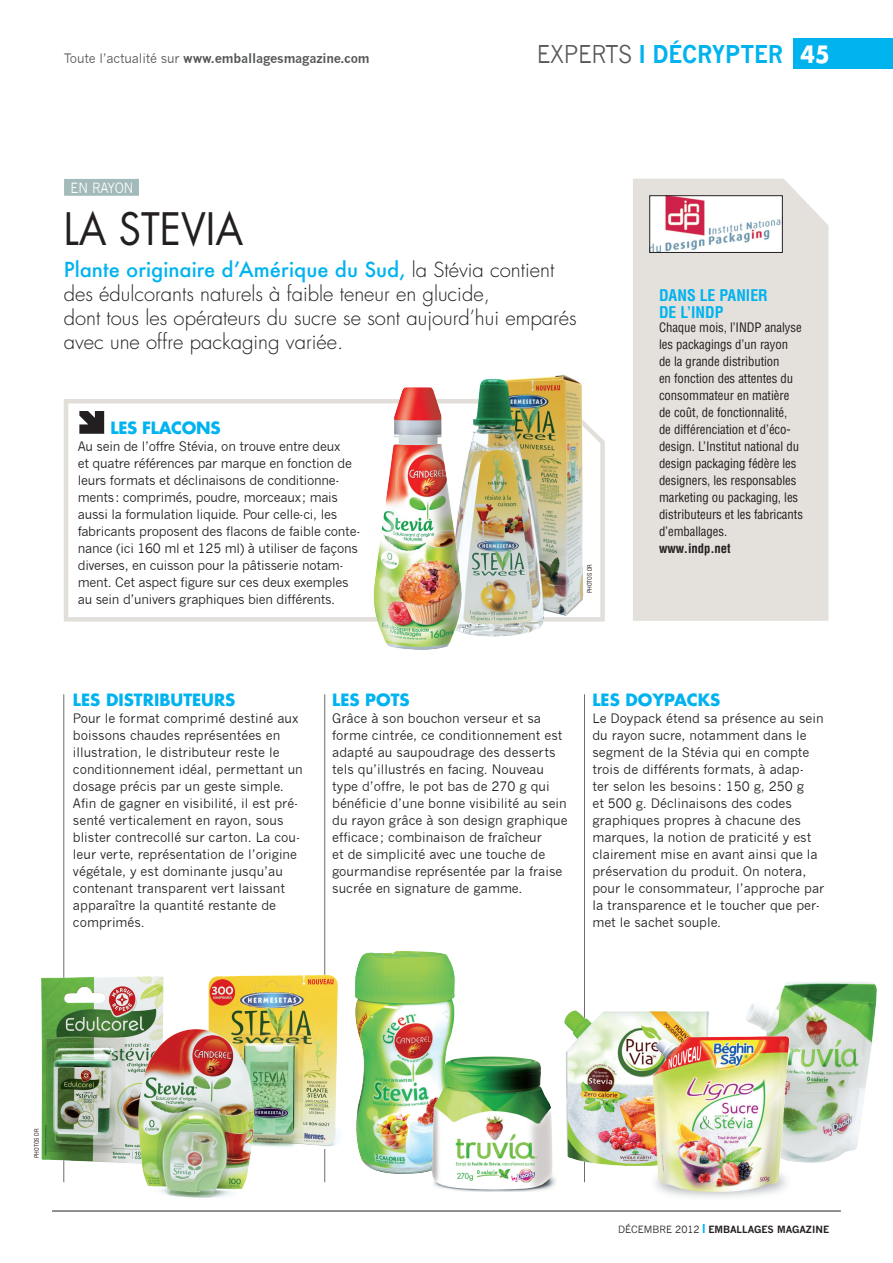
<style>
.page{position:relative;width:893px;height:1263px;background:#fff}
.page>*{position:absolute;margin:0;border:0;box-sizing:border-box;transform-origin:0 0}
.t1{font:43.5px "Futura";color:#231f20;scale:.92 1}
.t2{font:700 24px "News Gothic";letter-spacing:-.01em;color:#00b3ef;scale:.92 1}
.t3{font:300 20.25px/24px "Futura";color:#231f20}
.t4{font:700 16.5px "Futura";color:#00b3ef}
.t5{font:700 16.5px "Futura";letter-spacing:-.02em;color:#00b3ef}
.t6{font:700 condensed 15.75px/17.7px "Helvetica";color:#00b3ef}
.t7{font:13.8px "News Gothic";color:#fff;scale:.92 1}
.t8{font:12.75px/17px "News Gothic";color:#231f20}
.t9{font:12.75px/17px "News Gothic";letter-spacing:-.02em;color:#231f20}
.t10{font:condensed 12.75px/17px "Helvetica";letter-spacing:-.005em;color:#231f20}
.t11{font:700 12.75px "News Gothic";letter-spacing:-.015em;color:#57585a}
.t12{font:700 condensed 12.75px "Helvetica";letter-spacing:-.005em;color:#231f20}
.t13{font:700 9.75px "News Gothic";color:#231f20}
.t14{font:condensed 6px "Helvetica";color:#231f20}
.s1{font-weight:400}
.s2{font-weight:400;color:#57585a}
.s3{font-family:"Futura";font-size:23.25px;color:#fff}
.s4{font-weight:500;color:#00b3ef}
.s5{font-size:12px;color:#00b3ef}
</style>
<div class="page">
<hr style="left:324px;top:694px;width:1px;height:488px;background:#6c6d70">
<img style="left:208px;top:973px;width:130px;height:175px">
<hr style="left:52px;top:1210px;width:789px;height:1px;background:#231f20">
<hr style="left:584px;top:694px;width:1px;height:488px;background:#6c6d70">
<hr style="left:64px;top:694px;width:1px;height:488px;background:#6c6d70">
<div style="left:633px;top:179px;width:195px;height:442px;background:#e4e1dd"></div>
<svg style="left:64px;top:399px;width:541px;height:223px"></svg>
<img style="left:652px;top:198px;width:128px;height:53px">
<div style="left:650px;top:196px;width:132px;height:57px;border:1px solid #231f20"></div>
<img style="left:41px;top:974px;width:123px;height:192px">
<img style="left:136px;top:1027px;width:120px;height:171px">
<img style="left:355px;top:951px;width:100px;height:223px">
<img style="left:432px;top:1055px;width:125px;height:136px">
<img style="left:746px;top:982px;width:131px;height:181px">
<img style="left:564px;top:1010px;width:144px;height:155px">
<img style="left:648px;top:1035px;width:146px;height:163px">
<div style="left:64px;top:179px;width:75px;height:17px;background:#a2baba"></div>
<svg style="left:79px;top:411px;width:25px;height:23px"></svg>
<div style="left:793px;top:38px;width:100px;height:31px;background:#00b3ef"></div>
<img style="left:461px;top:374px;width:134px;height:262px">
<img style="left:371px;top:387px;width:90px;height:263px">
<p class="t11" style="left:64px;top:50px;width:307px"><span class="s1">Toute l’actualité sur</span> www.emballagesmagazine.com</p>
<p class="t7" style="left:71px;top:180px;width:70px">en rayon</p>
<h1 class="t1" style="left:64px;top:201px;width:197px">LA STEVIA</h1>
<h2 class="t2" style="left:537px;top:40px;width:320px"><span class="s2">exp erts</span> i décrypter <span class="s3">45</span></h2>
<h3 class="t3" style="left:64px;top:258px;width:514px"><span class="s4">Plante originaire d’Amérique du Sud,</span> la Stévia contient des édulcorants naturels à faible teneur en glucide,<br>dont tous les opérateurs du sucre se sont aujourd’hui emparés avec une offre packaging variée.</h3>
<p class="t5" style="left:110px;top:417px;width:111px">LES FLACONS</p>
<p class="t9" style="left:78px;top:438px;width:284px">Au sein de l’offre Stévia, on trouve entre deux<br>et quatre références par marque en fonction de leurs formats et déclinaisons de conditionne&shy;ments: comprimés, poudre, morceaux; mais aussi la formulation liquide. Pour celle-ci, les fabricants proposent des flacons de faible conte&shy;nance (ici 160 ml et 125 ml) à utiliser de façons diverses, en cuisson pour la pâtisserie notam&shy;ment. Cet aspect figure sur ces deux exemples au sein d’univers graphiques bien différents.</p>
<p class="t14" style="left:586px;top:593px;width:31px;rotate:-90deg">photos dr</p>
<p class="t6" style="left:659px;top:286px;width:110px">DANS LE PANIER<br>DE L’INDP</p>
<p class="t10" style="left:659px;top:318px;width:145px">Chaque mois, l’INDP analyse les packagings d’un rayon de la grande distribution<br>en fonction des attentes du consommateur en matière de coût, de fonctionnalité,<br>de différenciation et d’éco&shy;design. L’Institut national du design packaging fédère les designers, les responsables marketing ou packaging, les distributeurs et les fabricants d’emballages.</p>
<p class="t12" style="left:659px;top:540px;width:73px">WWW.INDP.NET</p>
<p class="t4" style="left:73px;top:689px;width:164px">LES DISTRIBUTEURS</p>
<p class="t8" style="left:73px;top:710px;width:231px">Pour le format comprimé destiné aux boissons chaudes représentées en illustration, le distributeur reste le conditionnement idéal, permettant un dosage précis par un geste simple.<br>Afin de gagner en visibilité, il est pré&shy;senté verticalement en rayon, sous blister contrecollé sur carton. La cou&shy;leur verte, représentation de l’origine végétale, y est dominante jusqu’au contenant transparent vert laissant apparaître la quantité restante de comprimés.</p>
<p class="t4" style="left:332px;top:689px;width:79px">LES POTS</p>
<p class="t8" style="left:332px;top:710px;width:237px">Grâce à son bouchon verseur et sa forme cintrée, ce conditionnement est adapté au saupoudrage des desserts tels qu’illustrés en facing. Nouveau type d’offre, le pot bas de 270 g qui bénéficie d’une bonne visibilité au sein du rayon grâce à son design graphique efficace; combinaison de fraîcheur<br>et de simplicité avec une touche de gourmandise représentée par la fraise sucrée en signature de gamme.</p>
<p class="t4" style="left:592px;top:689px;width:129px">LES DOYPACKs</p>
<p class="t8" style="left:592px;top:710px;width:233px">Le Doypack étend sa présence au sein du rayon sucre, notamment dans le segment de la Stévia qui en compte trois de différents formats, à adap-<br>ter selon les besoins: 150 g, 250 g<br>et 500 g. Déclinaisons des codes graphiques propres à chacune des marques, la notion de praticité y est clairement mise en avant ainsi que la préservation du produit. On notera, pour le consommateur, l’approche par la transparence et le toucher que per&shy;met le sachet souple.</p>
<p class="t14" style="left:33px;top:1158px;width:31px;rotate:-90deg">photos dr</p>
<p class="t13" style="left:618px;top:1223px;width:211px"><span class="s1">décembre 2012</span> <span class="s5">i</span> Emballages magazine</p>
</div>
